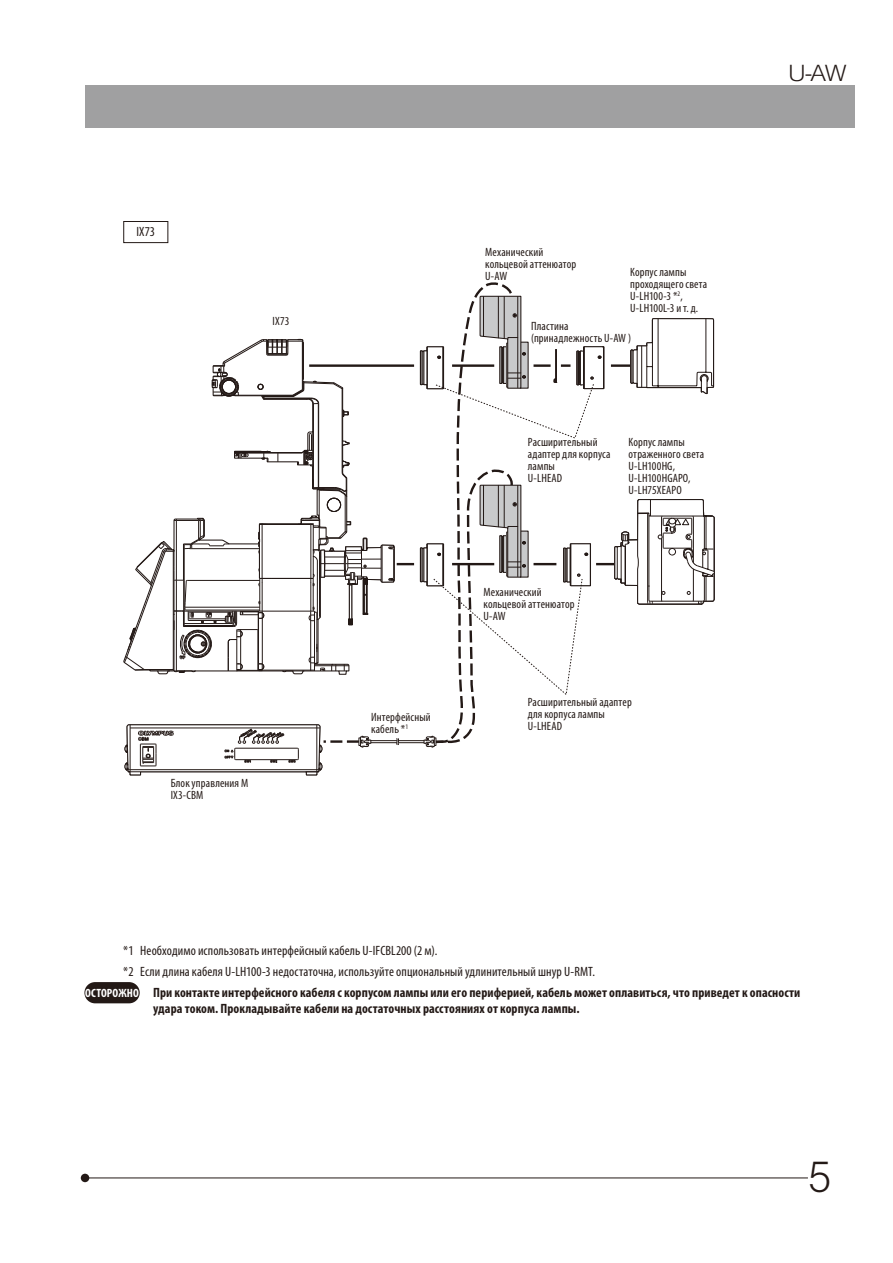
<style>
.page{position:relative;width:893px;height:1263px;background:#fff}
.page>*{position:absolute;margin:0;border:0;box-sizing:border-box;transform-origin:0 0}
.t1{font:42px "Olympus Leicht Normal";color:#231916}
.t2{font:22.5px "Olympus Leicht Normal";color:#231916;scale:1.1 1}
.Text_Caution{font:700 condensed 13.5px/16.2px "Myriad Pro";letter-spacing:.005em;color:#231916}
.Text1{font:condensed 13.5px "Myriad Pro";letter-spacing:.005em;color:#231916}
.SmallHeadline{font:condensed 13.5px "Myriad Pro";color:#231916}
.Text_SysChr{font:condensed 12px/12px "Myriad Pro";letter-spacing:.01em;color:#231916}
.t3{font:700 condensed 12px "Myriad Pro";letter-spacing:.01em;color:#fff}
</style>
<div class="page">
<svg style="left:123px;top:282px;width:592px;height:494px"></svg>
<div style="left:81px;top:1174px;width:8px;height:8px;background:#231916;border-radius:50%"></div>
<hr style="left:85px;top:1177px;width:723px;height:1px;background:#231916">
<div style="left:85px;top:85px;width:770px;height:43px;background:#a0a0a1"></div>
<div style="left:84px;top:982px;width:56px;height:21px;background:#231916;border-radius:11px"></div>
<div style="left:123px;top:221px;width:45px;height:22px;border:1px solid #231916"></div>
<p class="SmallHeadline" style="left:136px;top:224px;width:20px">IX73</p>
<p class="Text_SysChr" style="left:273px;top:315px;width:18px">IX73</p>
<p class="Text_SysChr" style="left:171px;top:777px;width:79px">Блок управления M<br>IX3-CBM</p>
<p class="Text_SysChr" style="left:371px;top:711px;width:61px">Интерфейсный кабель *<sup>1</sup></p>
<p class="Text_SysChr" style="left:485px;top:246px;width:93px">Механический кольцевой аттенюатор<br>U-AW</p>
<p class="Text_SysChr" style="left:630px;top:266px;width:78px">Корпус лампы проходящего света<br>U-LH100-3 *<sup>2</sup>,<br>U-LH100L-3 и т. д.</p>
<p class="Text_SysChr" style="left:531px;top:320px;width:101px">Пластина (принадлежность U-AW )</p>
<p class="Text_SysChr" style="left:528px;top:436px;width:84px">Расширительный адаптер для корпуса лампы<br>U-LHEAD</p>
<p class="Text_SysChr" style="left:629px;top:435px;width:77px">Корпус лампы отраженного света<br>U-LH100HG,<br>U-LH100HGAPO,<br>U-LH75XEAPO</p>
<p class="Text_SysChr" style="left:484px;top:586px;width:93px">Механический кольцевой аттенюатор<br>U-AW</p>
<p class="Text_SysChr" style="left:528px;top:695px;width:106px">Расширительный адаптер для корпуса лампы<br>U-LHEAD</p>
<h2 class="t2" style="left:788px;top:59px;width:54px">U-AW</h2>
<p class="Text1" style="left:123px;top:943px;width:316px">*1 Необходимо использовать интерфейсный кабель U-IFCBL200 (2 м).</p>
<p class="Text1" style="left:123px;top:964px;width:473px">*2 Если длина кабеля U-LH100-3 недостаточна, используйте опциональный удлинительный шнур U-RMT.</p>
<p class="Text_Caution" style="left:153px;top:984px;width:649px">При контакте интерфейсного кабеля с корпусом лампы или его периферией, кабель может оплавиться, что приведет к опасности удара током. Прокладывайте кабели на достаточных расстояниях от корпуса лампы.</p>
<p class="t3" style="left:85px;top:985px;width:55px">ОСТОРОЖНО</p>
<h1 class="t1" style="left:809px;top:1153px;width:24px">5</h1>
</div>
